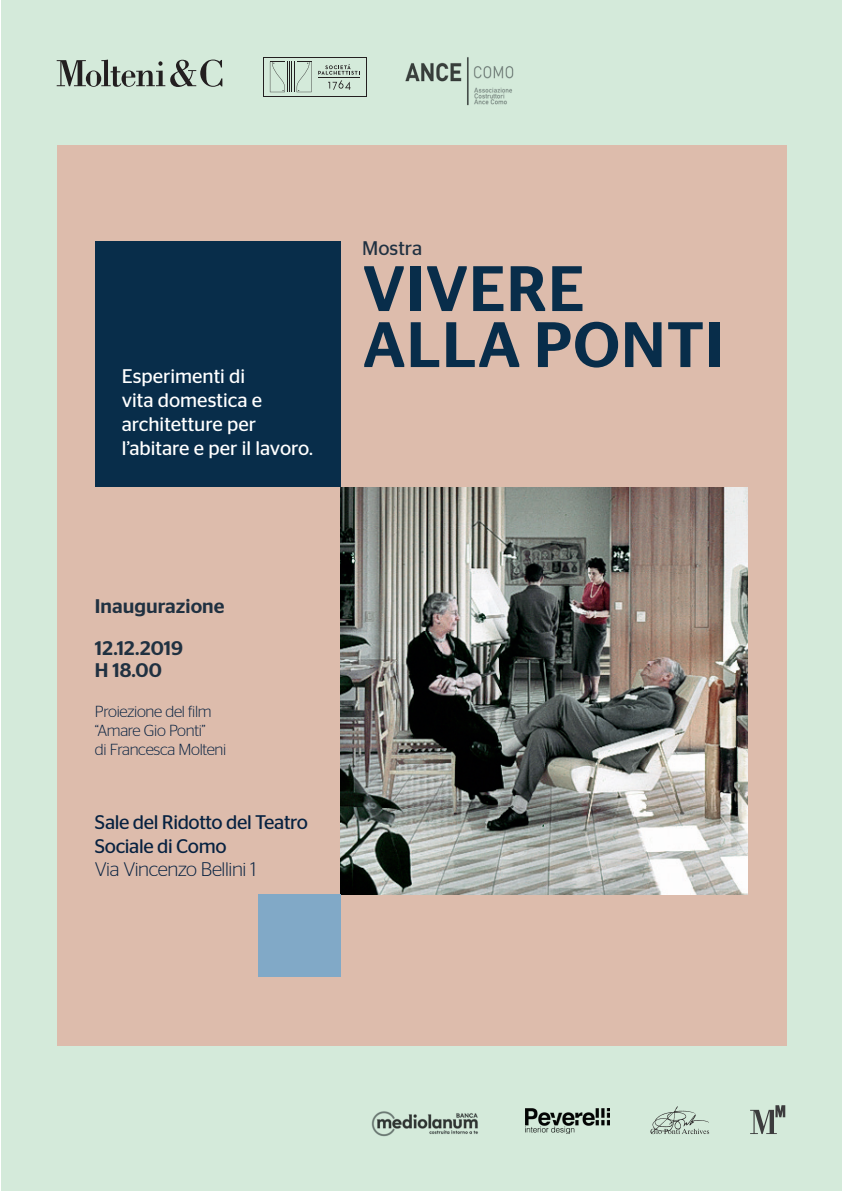
<style>
.page{position:relative;width:842px;height:1191px;background:#fff}
.page>*{position:absolute;margin:0;border:0;box-sizing:border-box;transform-origin:0 0}
.t1{font:500 64px/56px "Stag Sans";letter-spacing:.02em;color:#082d4a}
.t2{font:19.6px/24px "Stag Sans";color:#fff}
.t3{font:19.6px/23.6px "Stag Sans";letter-spacing:-.02em;color:#072241}
.t4{font:500 19.6px/42px "Stag Sans";color:#203141}
.t5{font:300 19.6px "Stag Sans";letter-spacing:-.02em;color:#072241}
.t6{font:19.6px "Stag Sans";color:#203141}
.t7{font:300 16px/19.2px "Stag Sans";letter-spacing:-.02em;color:#072241}
</style>
<div class="page">
<div style="left:1px;top:0;width:841px;height:1191px;background:#d4eada"></div>
<div style="left:57px;top:145px;width:729px;height:900px;background:#ddbcac"></div>
<img style="left:340px;top:487px;width:407px;height:407px">
<div style="left:95px;top:242px;width:245px;height:245px;background:#082d4a"></div>
<div style="left:258px;top:894px;width:82px;height:83px;background:#81a9c7"></div>
<img style="left:405px;top:57px;width:109px;height:49px">
<svg style="left:57px;top:60px;width:165px;height:27px"></svg>
<svg style="left:318px;top:64px;width:42px;height:26px"></svg>
<hr style="left:294px;top:62px;width:1px;height:30px;background:#231f20">
<hr style="left:292px;top:62px;width:1px;height:30px;background:#231f20">
<hr style="left:287px;top:62px;width:1px;height:30px;background:#231f20">
<hr style="left:289px;top:62px;width:1px;height:30px;background:#231f20">
<svg style="left:270px;top:62px;width:15px;height:30px"></svg>
<svg style="left:297px;top:62px;width:15px;height:30px"></svg>
<hr style="left:263px;top:57px;width:103px;height:1px;background:#231f20">
<hr style="left:263px;top:96px;width:103px;height:1px;background:#231f20">
<hr style="left:263px;top:57px;width:1px;height:40px;background:#231f20">
<hr style="left:366px;top:57px;width:1px;height:40px;background:#231f20">
<svg style="left:650px;top:1106px;width:59px;height:28px"></svg>
<img style="left:371px;top:1111px;width:107px;height:26px">
<svg style="left:750px;top:1105px;width:35px;height:29px"></svg>
<img style="left:525px;top:1108px;width:84px;height:25px">
<p class="t2" style="left:122px;top:363px;width:193px">Esperimenti di<br>vita domestica e architetture per l’abitare e per il lavoro.</p>
<p class="t6" style="left:362px;top:237px;width:61px">Mostra</p>
<h1 class="t1" style="left:363px;top:260px;width:362px">VIVERE<br>ALLA PONTI</h1>
<p class="t4" style="left:95px;top:585px;width:131px">Inaugurazione<br>12.12.2019</p>
<p class="t4" style="left:95px;top:649px;width:68px">H 18.00</p>
<p class="t7" style="left:95px;top:701px;width:133px">Proiezione del film “Amare Gio Ponti”<br>di Francesca Molteni</p>
<p class="t3" style="left:95px;top:810px;width:214px">Sale del Ridotto del Teatro<br>Sociale di Como</p>
<p class="t5" style="left:95px;top:858px;width:163px">Via Vincenzo Bellini 1</p>
</div>
